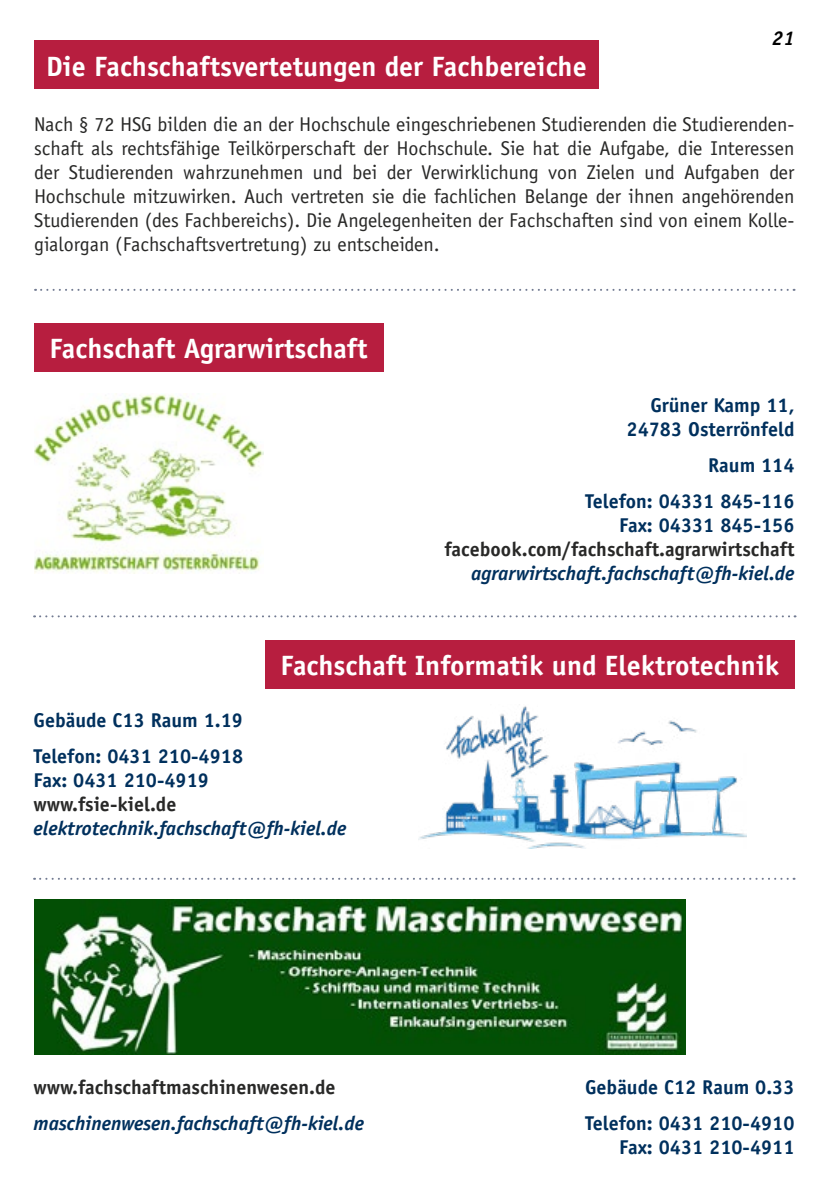
<style>
.page{position:relative;width:840px;height:1191px;background:#fff}
.page>*{position:absolute;margin:0;border:0;box-sizing:border-box;transform-origin:0 0}
.t1{font:700 28px "Officina Sans Std";color:#fff}
.t2{font:20px/24px "Officina Sans Std";color:#282827;text-align:justify}
.t3{font:700 20px "Officina Sans Std";color:#00305d}
.t4{font:italic 700 20px "Officina Sans Std";color:#00305d}
.t5{font:700 20px "Officina Sans Std";color:#282827}
.t6{font:italic 700 20px "Officina Sans Std";color:#000}
</style>
<div class="page">
<div style="left:34px;top:40px;width:564px;height:49px;background:#b71e3f"></div>
<div style="left:34px;top:323px;width:349px;height:49px;background:#b71e3f"></div>
<div style="left:265px;top:640px;width:529px;height:49px;background:#b71e3f"></div>
<svg style="left:35px;top:289px;width:759px;height:2px"></svg>
<svg style="left:34px;top:615px;width:761px;height:2px"></svg>
<svg style="left:34px;top:877px;width:760px;height:2px"></svg>
<img style="left:34px;top:394px;width:230px;height:179px">
<img style="left:418px;top:706px;width:328px;height:142px">
<img style="left:34px;top:899px;width:651px;height:155px">
<p class="t1" style="left:46px;top:49px;width:541px">Die Fachschaftsvertetungen der Fachbereiche</p>
<p class="t6" style="left:771px;top:26px;width:24px">21</p>
<p class="t2" style="left:34px;top:112px;width:761px">Nach § 72 HSG bilden die an der Hochschule eingeschriebenen Studierenden die Studierenden&shy;schaft als rechtsfähige Teilkörperschaft der Hochschule. Sie hat die Aufgabe, die Interessen der Studierenden wahrzunehmen und bei der Verwirklichung von Zielen und Aufgaben der Hochschule mitzuwirken. Auch vertreten sie die fachlichen Belange der ihnen angehörenden Studierenden (des Fachbereichs). Die Angelegenheiten der Fachschaften sind von einem Kolle&shy;gialorgan (Fachschaftsvertretung) zu entscheiden.</p>
<p class="t1" style="left:49px;top:331px;width:319px">Fachschaft Agrarwirtschaft</p>
<p class="t3" style="left:650px;top:392px;width:146px">Grüner Kamp 11,</p>
<p class="t3" style="left:626px;top:416px;width:169px">24783 Osterrönfeld</p>
<p class="t3" style="left:707px;top:452px;width:88px">Raum 114</p>
<p class="t3" style="left:584px;top:488px;width:211px">Telefon: 04331 845-116</p>
<p class="t3" style="left:618px;top:512px;width:177px">Fax: 04331 845-156</p>
<p class="t5" style="left:444px;top:536px;width:351px">facebook.com/fachschaft.agrarwirtschaft</p>
<p class="t4" style="left:471px;top:561px;width:325px">agrarwirtschaft.fachschaft@fh-kiel.de</p>
<p class="t1" style="left:280px;top:648px;width:500px">Fachschaft Informatik und Elektrotechnik</p>
<p class="t3" style="left:34px;top:707px;width:211px">Gebäude C13 Raum 1.19</p>
<p class="t3" style="left:34px;top:743px;width:211px">Telefon: 0431 210-4918</p>
<p class="t3" style="left:34px;top:767px;width:177px">Fax: 0431 210-4919</p>
<p class="t5" style="left:34px;top:791px;width:144px">www.fsie-kiel.de</p>
<p class="t4" style="left:34px;top:815px;width:314px">elektrotechnik.fachschaft@fh-kiel.de</p>
<p class="t5" style="left:34px;top:1074px;width:303px">www.fachschaftmaschinenwesen.de</p>
<p class="t4" style="left:34px;top:1110px;width:332px">maschinenwesen.fachschaft@fh-kiel.de</p>
<p class="t3" style="left:584px;top:1074px;width:211px">Gebäude C12 Raum 0.33</p>
<p class="t3" style="left:584px;top:1110px;width:211px">Telefon: 0431 210-4910</p>
<p class="t3" style="left:618px;top:1134px;width:177px">Fax: 0431 210-4911</p>
</div>
